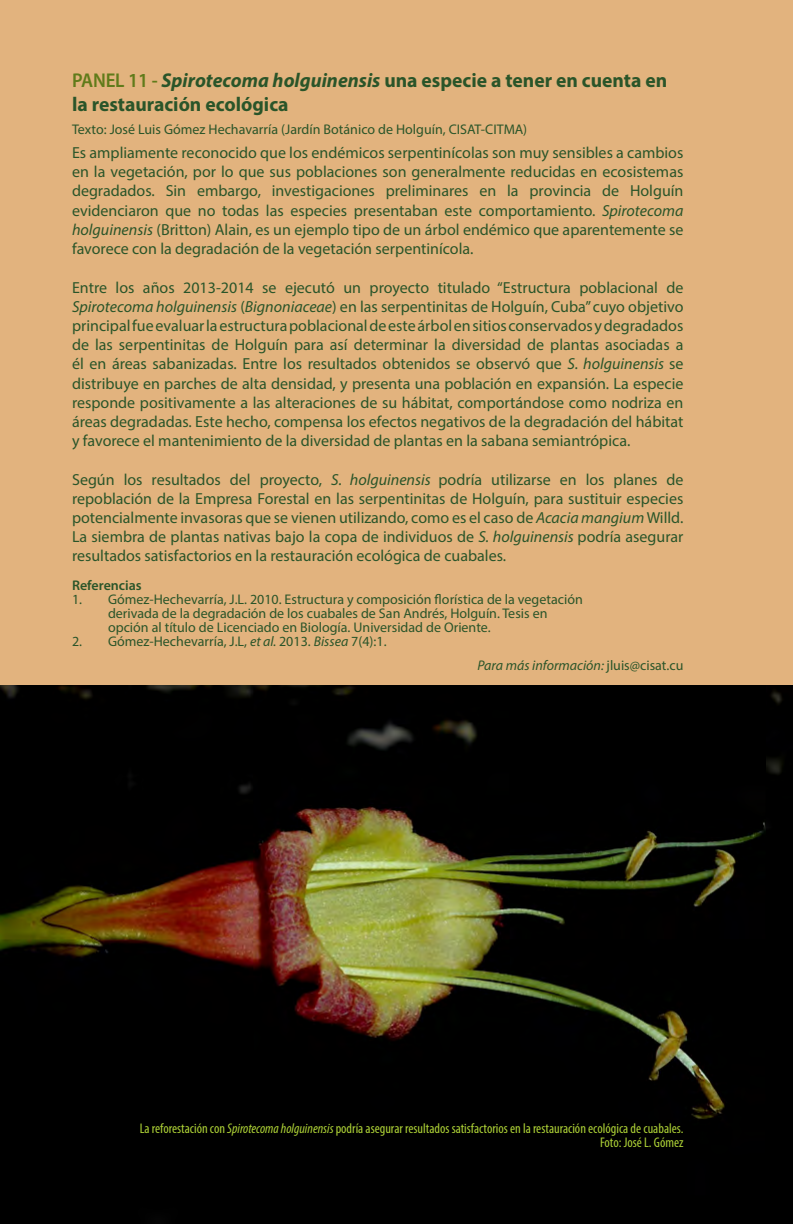
<style>
.page{position:relative;width:795px;height:1224px;background:#fff}
.page>*{position:absolute;margin:0;border:0;box-sizing:border-box;transform-origin:0 0}
.t1{font:700 20px/24px "Myriad Pro";color:#2a5529}
.t2{font:16px/19.2px "Myriad Pro";color:#2a5529;text-align:justify}
.t3{font:14px/14px "Myriad Pro";color:#2a5529}
.t4{font:condensed 14px/14px "Myriad Pro";color:#add136;text-align:right}
.t5{font:italic 14px "Myriad Pro";color:#2a5529}
.t6{font:600 14px "Myriad Pro";color:#2a5529}
.s1{font-weight:600;color:#607b1a}
.s2{font-style:italic}
.s3{font-style:normal}
</style>
<div class="page">
<div style="left:0;top:0;width:792px;height:686px;background:#e2b37e"></div>
<img style="left:0;top:686px;width:792px;height:537px">
<p class="t1" style="left:72px;top:68px;width:597px"><span class="s1">PANEL 11 -</span> <span class="s2">Spirotecoma holguinensis</span> una especie a tener en cuenta en la restauración ecológica</p>
<p class="t2" style="left:72px;top:143px;width:613px">Es ampliamente reconocido que los endémicos serpentinícolas son muy sensibles a cambios en la vegetación, por lo que sus poblaciones son generalmente reducidas en ecosistemas degradados. Sin embargo, investigaciones preliminares en la provincia de Holguín evidenciaron que no todas las especies presentaban este comportamiento. <span class="s2">Spirotecoma holguinensis</span> (Britton) Alain, es un ejemplo tipo de un árbol endémico que aparentemente se favorece con la degradación de la vegetación serpentinícola.</p>
<p class="t2" style="left:72px;top:277px;width:613px">Entre los años 2013-2014 se ejecutó un proyecto titulado “Estructura poblacional de <span class="s2">Spirotecoma holguinensis</span> (<span class="s2">Bignoniaceae</span>) en las serpentinitas de Holguín, Cuba” cuyo objetivo principal fue evaluar la estructura poblacional de este árbol en sitios conservados y degradados de las serpentinitas de Holguín para así determinar la diversidad de plantas asociadas a él en áreas sabanizadas. Entre los resultados obtenidos se observó que <span class="s2">S. holguinensis</span> se distribuye en parches de alta densidad, y presenta una población en expansión. La especie responde positivamente a las alteraciones de su hábitat, comportándose como nodriza en áreas degradadas. Este hecho, compensa los efectos negativos de la degradación del hábitat y favorece el mantenimiento de la diversidad de plantas en la sabana semiantrópica.</p>
<p class="t2" style="left:72px;top:469px;width:613px">Según los resultados del proyecto, <span class="s2">S. holguinensis</span> podría utilizarse en los planes de repoblación de la Empresa Forestal en las serpentinitas de Holguín, para sustituir especies potencialmente invasoras que se vienen utilizando, como es el caso de <span class="s2">Acacia mangium</span> Willd.<br>La siembra de plantas nativas bajo la copa de individuos de <span class="s2">S. holguinensis</span> podría asegurar resultados satisfactorios en la restauración ecológica de cuabales.</p>
<p class="t3" style="left:72px;top:122px;width:457px">Texto: José Luis Gómez Hechavarría (Jardín Botánico de Holguín, CISAT-CITMA)</p>
<p class="t6" style="left:72px;top:576px;width:71px">Referencias</p>
<p class="t3" style="left:108px;top:591px;width:476px;text-indent:-36px">1. Gómez-Hechevarría, J.L. 2010. Estructura y composición florística de la vegetación derivada de la degradación de los cuabales de San Andrés, Holguín. Tesis en opción al título de Licenciado en Biología. Universidad de Oriente.</p>
<p class="t3" style="left:72px;top:633px;width:316px">2. Gómez-Hechevarría, J.L, <span class="s2">et al.</span> 2013. <span class="s2">Bissea</span> 7(4):1.</p>
<p class="t5" style="left:477px;top:656px;width:207px">Para más información: <span class="s3">jluis@cisat.cu</span></p>
<p class="t4" style="left:140px;top:1121px;width:545px">La reforestación con <span class="s2">Spirotecoma holguinensis</span> podría asegurar resultados satisfactorios en la restauración ecológica de cuabales.<br>Foto: José L. Gómez</p>
</div>
